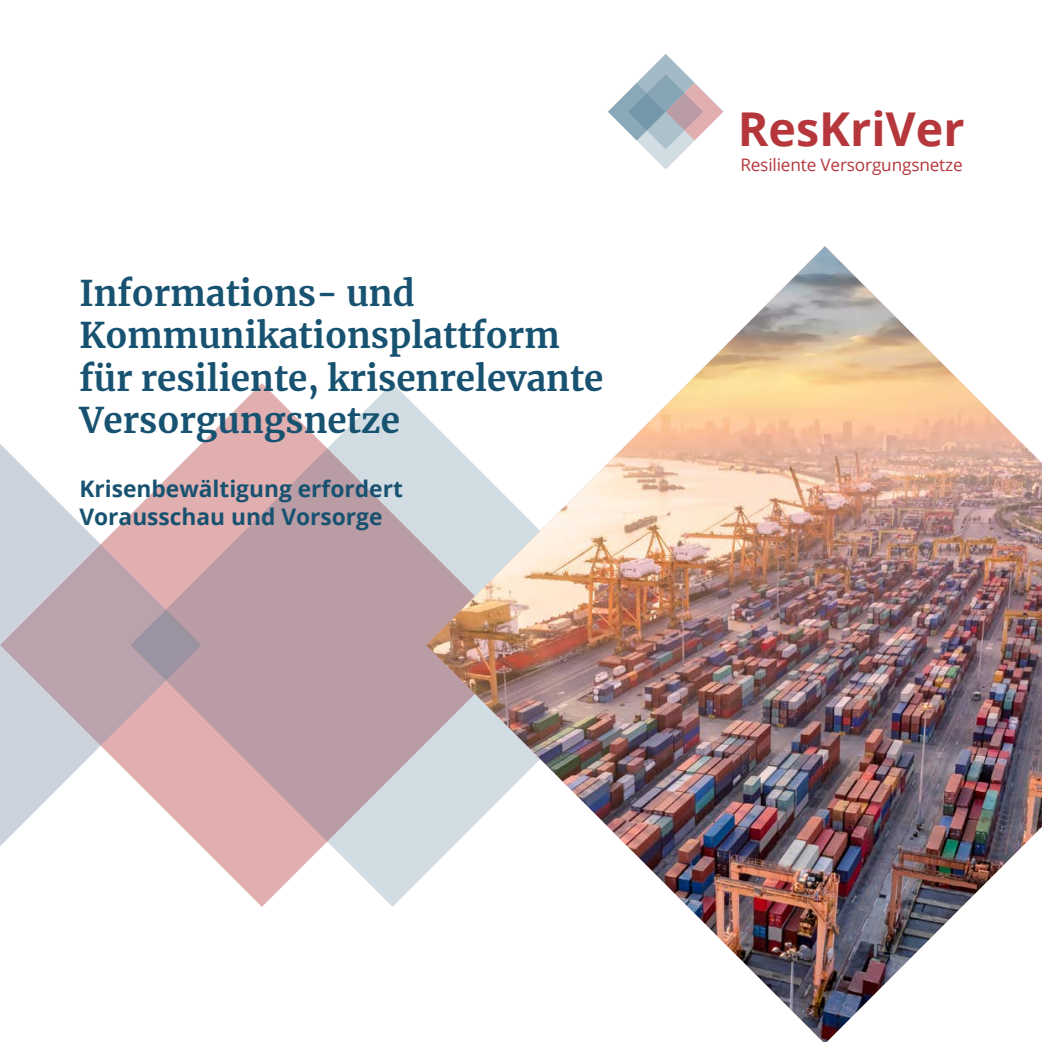
<style>
.page{position:relative;width:1042px;height:1042px;background:#fff}
.page>*{position:absolute;margin:0;border:0;box-sizing:border-box;transform-origin:0 0}
.t1{font:700 46.55px "Open Sans";color:#b6373b}
.Titel_20pt{font:700 35px/42px "Merriweather";color:#185271}
.t2{font:700 22.75px/27.3px "Open Sans";color:#185271}
.t3{font:17.15px "Open Sans";letter-spacing:-.01em;color:#b6373b}
</style>
<div class="page">
<svg style="left:608px;top:54px;width:115px;height:116px"></svg>
<svg style="left:0;top:444px;width:131px;height:402px"></svg>
<svg style="left:131px;top:383px;width:295px;height:524px"></svg>
<img style="left:426px;top:246px;width:616px;height:796px">
<p class="Titel_20pt" style="left:79px;top:272px;width:526px">Informations- und<br>Kommunikationsplattform für resiliente, krisenrelevante<br>Versorgungsnetze</p>
<p class="t2" style="left:79px;top:475px;width:325px">Krisenbewältigung erfordert<br>Vorausschau und Vorsorge</p>
<p class="t1" style="left:738px;top:96px;width:228px">ResKriVer</p>
<p class="t3" style="left:740px;top:153px;width:224px">Resiliente Versorgungsnetze</p>
</div>
